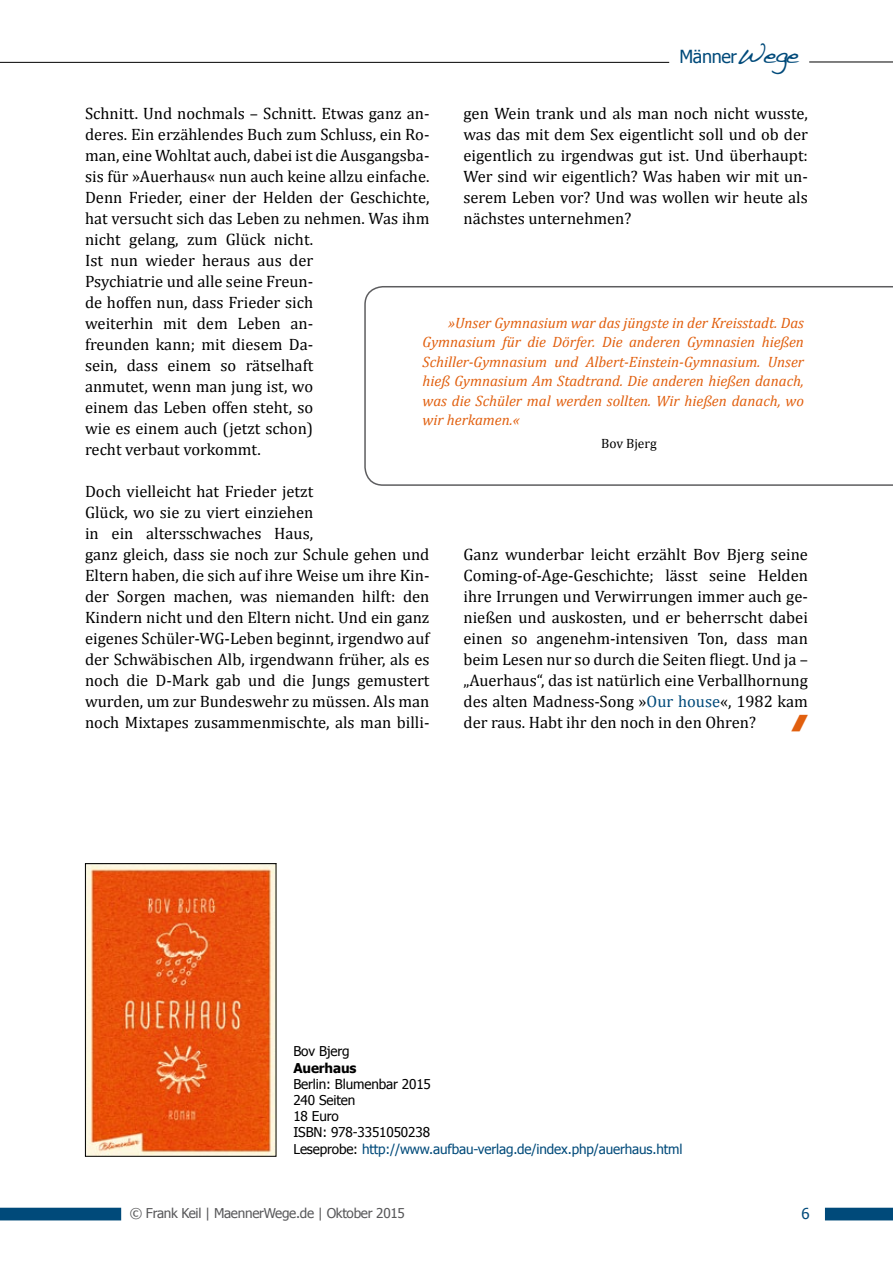
<style>
.page{position:relative;width:893px;height:1263px;background:#fff}
.page>*{position:absolute;margin:0;border:0;box-sizing:border-box;transform-origin:0 0}
.t1{font:18px "Tahoma";letter-spacing:-.02em;color:#004a7a}
.Lauftext_Cambria{font:16.5px/21px "Cambria";color:#000}
.Lauftext_Cambria-2{font:italic 15px/19.5px "Cambria";color:#e15f0e;text-align:justify}
.t2{font:15px "Tahoma";color:#004a7a}
.t3{font:13.5px "Tahoma";letter-spacing:-.01em;color:#000}
.t4{font:13.5px "Tahoma";letter-spacing:-.01em;color:#004a7a}
.t5{font:13.5px "Tahoma";letter-spacing:-.02em;color:#58585a}
.t6{font:700 13.5px "Tahoma";letter-spacing:-.01em;color:#000}
.Lauftext_Cambria-3{font:13.5px "Cambria";color:#000}
.s1{font-family:"Handwriting Dakota";font-size:27px}
.s2{color:#004a7a}
.s3{color:#000}
</style>
<div class="page">
<svg style="left:0;top:1208px;width:121px;height:12px"></svg>
<svg style="left:825px;top:1208px;width:68px;height:12px"></svg>
<hr style="left:809px;top:62px;width:84px;height:1px;background:#000">
<hr style="left:0;top:62px;width:669px;height:1px;background:#000">
<img style="left:87px;top:865px;width:187px;height:290px">
<div style="left:85px;top:863px;width:191px;height:294px;border:1px solid #000"></div>
<svg style="left:364px;top:286px;width:529px;height:200px"></svg>
<p class="t1" style="left:679px;top:45px;width:121px">Männer<span class="s1">Wege</span></p>
<p class="Lauftext_Cambria" style="left:85px;top:103px;width:346px">Schnitt. Und nochmals – Schnitt. Etwas ganz an&shy;deres. Ein erzählendes Buch zum Schluss, ein Ro&shy;man, eine Wohltat auch, dabei ist die Ausgangsba&shy;sis für »Auerhaus« nun auch keine allzu einfache.<br>Denn Frieder, einer der Helden der Geschichte, hat versucht sich das Leben zu nehmen. Was ihm nicht gelang, zum Glück nicht.<br>Ist nun wieder heraus aus der<br>Psychiatrie und alle seine Freun-<br>de hoffen nun, dass Frieder sich<br>weiterhin mit dem Leben an-<br>freunden kann; mit diesem Da-<br>sein, dass einem so rätselhaft<br>anmutet, wenn man jung ist, wo<br>einem das Leben offen steht, so<br>wie es einem auch (jetzt schon)<br>recht verbaut vorkommt.</p>
<p class="Lauftext_Cambria" style="left:85px;top:481px;width:346px">Doch vielleicht hat Frieder jetzt<br>Glück, wo sie zu viert einziehen<br>in ein altersschwaches Haus,<br>ganz gleich, dass sie noch zur Schule gehen und Eltern haben, die sich auf ihre Weise um ihre Kin&shy;der Sorgen machen, was niemanden hilft: den Kindern nicht und den Eltern nicht. Und ein ganz eigenes Schüler-WG-Leben beginnt, irgendwo auf der Schwäbischen Alb, irgendwann früher, als es noch die D-Mark gab und die Jungs gemustert wurden, um zur Bundeswehr zu müssen. Als man noch Mixtapes zusammenmischte, als man billi-</p>
<p class="Lauftext_Cambria" style="left:463px;top:103px;width:346px;text-align:justify">gen Wein trank und als man noch nicht wusste, was das mit dem Sex eigentlicht soll und ob der eigentlich zu irgendwas gut ist. Und überhaupt:<br>Wer sind wir eigentlich? Was haben wir mit un&shy;serem Leben vor? Und was wollen wir heute als nächstes unternehmen?</p>
<p class="Lauftext_Cambria-2" style="left:423px;top:312px;width:383px;text-indent:26px">»Unser Gymnasium war das jüngste in der Kreisstadt. Das Gymnasium für die Dörfer. Die anderen Gymnasien hießen Schiller-Gymnasium und Albert-Einstein-Gymnasium. Unser hieß Gymnasium Am Stadtrand. Die anderen hießen danach, was die Schüler mal werden sollten. Wir hießen danach, wo wir herkamen.«</p>
<p class="Lauftext_Cambria-3" style="left:601px;top:435px;width:57px">Bov Bjerg</p>
<p class="Lauftext_Cambria" style="left:463px;top:544px;width:346px;text-align:justify">Ganz wunderbar leicht erzählt Bov Bjerg seine Coming-of-Age-Geschichte; lässt seine Helden ihre Irrungen und Verwirrungen immer auch ge&shy;nießen und auskosten, und er beherrscht dabei einen so angenehm-intensiven Ton, dass man beim Lesen nur so durch die Seiten fliegt. Und ja – „Auerhaus“, das ist natürlich eine Verballhornung des alten Madness-Song »<span class="s2">Our house</span>«, 1982 kam der raus. Habt ihr den noch in den Ohren?</p>
<p class="t3" style="left:293px;top:1043px;width:58px">Bov Bjerg</p>
<p class="t6" style="left:293px;top:1059px;width:65px">Auerhaus</p>
<p class="t3" style="left:293px;top:1075px;width:139px">Berlin: Blumenbar 2015</p>
<p class="t3" style="left:293px;top:1091px;width:64px">240 Seiten</p>
<p class="t3" style="left:293px;top:1108px;width:47px">18 Euro</p>
<p class="t3" style="left:293px;top:1124px;width:138px">ISBN: 978-3351050238</p>
<p class="t4" style="left:293px;top:1140px;width:391px"><span class="s3">Leseprobe:</span> http://www.aufbau-verlag.de/index.php/auerhaus.html</p>
<p class="t5" style="left:130px;top:1204px;width:277px">© Frank Keil | MaennerWege.de | Oktober 2015</p>
<p class="t2" style="left:801px;top:1204px;width:10px">6</p>
</div>
